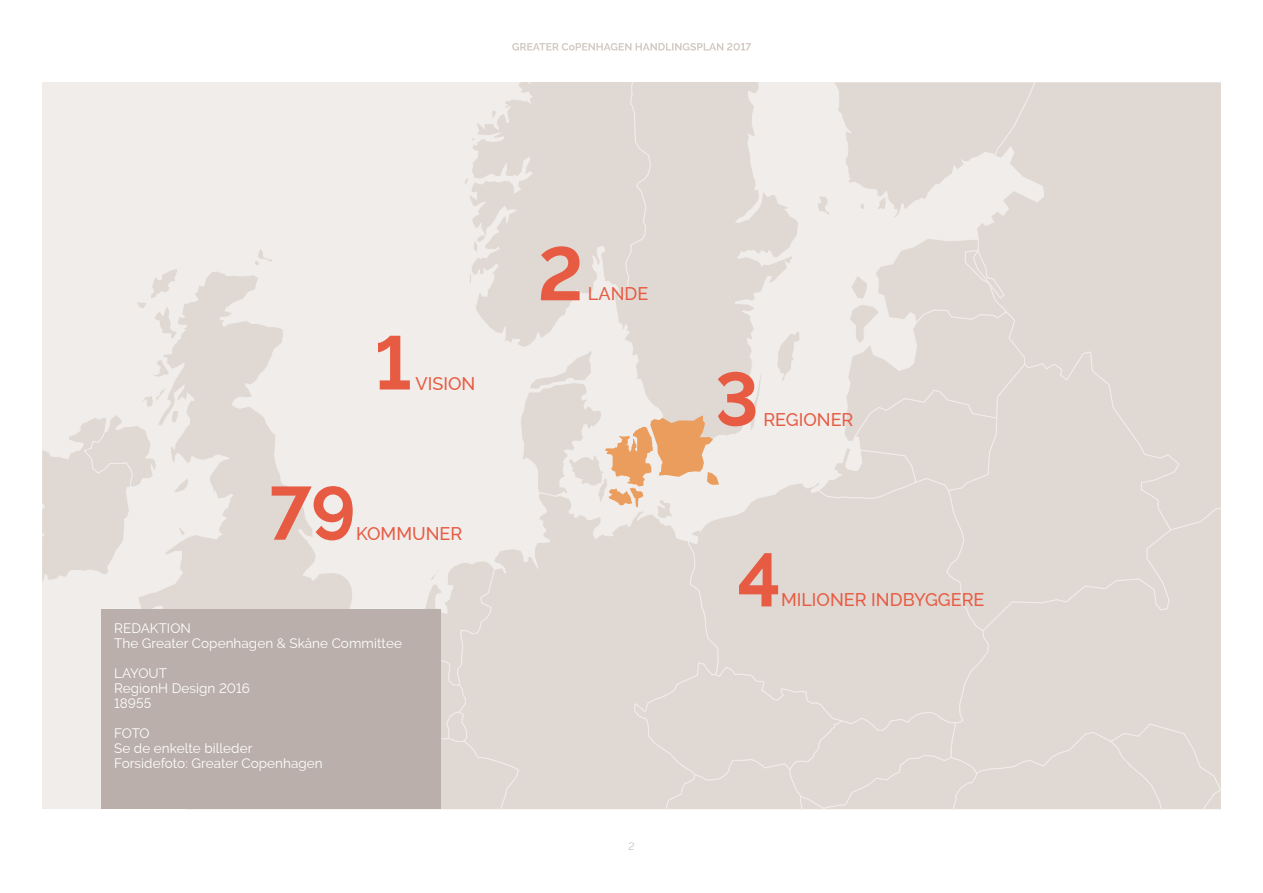
<style>
.page{position:relative;width:1263px;height:893px;background:#fff}
.page>*{position:absolute;margin:0;border:0;box-sizing:border-box;transform-origin:0 0}
.t1{font:700 75px "Raleway";color:#e75b43}
.t2{font:500 18px "Raleway";color:#e75b43}
.t3{font:13.5px/15px "Raleway";letter-spacing:.005em;color:#fff}
.t4{font:300 10.5px "Raleway";color:#baafaa}
</style>
<div class="page">
<div style="left:42px;top:83px;width:1179px;height:726px;background:#f0edea"></div>
<svg style="left:425px;top:566px;width:32px;height:176px"></svg>
<svg style="left:457px;top:518px;width:230px;height:291px;background:#e1dad5"></svg>
<div style="left:687px;top:484px;width:223px;height:178px;background:#e0d9d3"></div>
<div style="left:910px;top:83px;width:311px;height:579px;background:#e0d9d3"></div>
<svg style="left:139px;top:272px;width:213px;height:337px"></svg>
<svg style="left:255px;top:249px;width:17px;height:16px"></svg>
<svg style="left:137px;top:269px;width:44px;height:71px"></svg>
<svg style="left:42px;top:386px;width:148px;height:201px"></svg>
<svg style="left:941px;top:83px;width:115px;height:136px"></svg>
<div style="left:946px;top:351px;width:234px;height:281px;background:#e0d9d3"></div>
<div style="left:950px;top:507px;width:271px;height:155px;background:#e0d9d3"></div>
<div style="left:561px;top:662px;width:660px;height:147px;background:#e0d9d3"></div>
<div style="left:817px;top:237px;width:208px;height:262px;background:#e0d9d3"></div>
<svg style="left:470px;top:83px;width:471px;height:265px"></svg>
<svg style="left:470px;top:272px;width:2px;height:13px"></svg>
<svg style="left:472px;top:240px;width:7px;height:14px"></svg>
<svg style="left:491px;top:109px;width:6px;height:11px"></svg>
<svg style="left:471px;top:83px;width:5px;height:61px"></svg>
<svg style="left:614px;top:83px;width:252px;height:394px"></svg>
<svg style="left:521px;top:351px;width:198px;height:167px"></svg>
<div style="left:101px;top:609px;width:340px;height:200px;background:#baafaa"></div>
<svg style="left:512px;top:43px;width:239px;height:8px"></svg>
<h1 class="t1" style="left:375px;top:321px;width:38px">1</h1>
<h2 class="t2" style="left:415px;top:373px;width:61px">VISION</h2>
<h1 class="t1" style="left:269px;top:471px;width:88px">79</h1>
<h2 class="t2" style="left:356px;top:523px;width:108px">KOMMUNER</h2>
<p class="t3" style="left:114px;top:621px;width:289px">REDAKTION<br>The Greater Copenhagen &amp; Skåne Committee</p>
<p class="t3" style="left:114px;top:666px;width:137px">LAYOUT<br>RegionH Design 2016<br>18955</p>
<p class="t3" style="left:114px;top:726px;width:210px">FOTO<br>Se de enkelte billeder<br>Forsidefoto: Greater Copenhagen</p>
<h1 class="t1" style="left:538px;top:232px;width:47px">2</h1>
<h2 class="t2" style="left:588px;top:284px;width:62px">LANDE</h2>
<p class="t4" style="left:628px;top:841px;width:8px">2</p>
<h1 class="t1" style="left:715px;top:357px;width:45px">3</h1>
<h2 class="t2" style="left:763px;top:409px;width:92px">REGIONER</h2>
<h1 class="t1" style="left:737px;top:538px;width:45px">4</h1>
<h2 class="t2" style="left:781px;top:590px;width:205px">MILIONER INDBYGGERE</h2>
</div>
